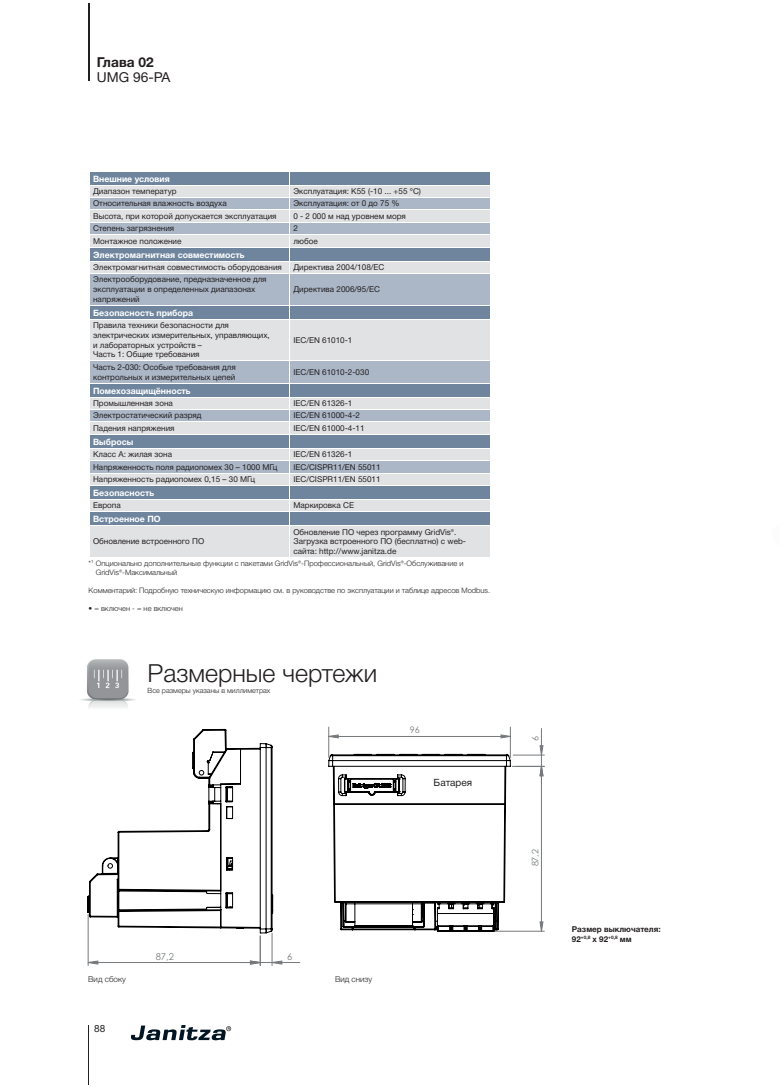
<style>
.page{position:relative;width:780px;height:1088px;background:#fff}
.page>*{position:absolute;margin:0;border:0;box-sizing:border-box;transform-origin:0 0}
.t1{font:25px "Helvetica 4 Light";color:#231f20}
.t2{font:13.75px "Helvetica 5 Normal";color:#231f20}
.t3{font:13.75px "Helvetica 7 Bold";color:#231f20}
.t4{font:10px "Helvetica 5 Normal";color:#231f20}
.t5{font:9.38px "Century Gothic";color:#777a7c}
.t6{font:9px "Century Gothic";color:#777a7c}
.t7{font:8.75px "Helvetica 7 Bold";color:#fff}
.t8{font:8.12px/9.8px "Helvetica 5 Normal";color:#231f20}
.t9{font:8.12px "Helvetica 7 Bold";color:#231f20}
.t10{font:8.12px "Helvetica 4 Light";color:#231f20}
.t11{font:7.5px/9px "Helvetica 4 Light";color:#231f20}
.t12{font:7.25px "Helvetica 4 Light";color:#231f20}
.t13{font:4.75px "Helvetica 7 Bold";color:#231f20}
.s1{font-size:8.12px}
</style>
<div class="page">
<svg style="left:131px;top:1025px;width:100px;height:15px"></svg>
<hr style="left:88px;top:1025px;width:1px;height:59px;background:#231f20">
<hr style="left:88px;top:3px;width:1px;height:78px;background:#231f20">
<div style="left:90px;top:172px;width:400px;height:13px;background:#6e859d"></div>
<svg style="left:90px;top:186px;width:400px;height:371px;background:#bfc7cf"></svg>
<svg style="left:90px;top:198px;width:400px;height:275px;background:#b6bfcb"></svg>
<svg style="left:289px;top:306px;width:1px;height:13px"></svg>
<hr style="left:89px;top:197px;width:201px;height:1px;background:#fff">
<hr style="left:89px;top:210px;width:201px;height:1px;background:#fff">
<hr style="left:289px;top:320px;width:1px;height:41px;background:#fff">
<hr style="left:89px;top:397px;width:201px;height:1px;background:#fff">
<hr style="left:290px;top:397px;width:200px;height:1px;background:#fff">
<hr style="left:89px;top:409px;width:201px;height:1px;background:#fff">
<hr style="left:290px;top:409px;width:200px;height:1px;background:#fff">
<hr style="left:89px;top:422px;width:201px;height:1px;background:#fff">
<hr style="left:290px;top:422px;width:200px;height:1px;background:#fff">
<hr style="left:89px;top:434px;width:201px;height:1px;background:#fff">
<hr style="left:290px;top:434px;width:200px;height:1px;background:#fff">
<hr style="left:89px;top:499px;width:201px;height:1px;background:#fff">
<hr style="left:290px;top:499px;width:200px;height:1px;background:#fff">
<hr style="left:89px;top:511px;width:201px;height:1px;background:#fff">
<hr style="left:290px;top:511px;width:200px;height:1px;background:#fff">
<hr style="left:89px;top:525px;width:201px;height:1px;background:#fff">
<hr style="left:290px;top:525px;width:200px;height:1px;background:#fff">
<hr style="left:290px;top:247px;width:200px;height:1px;background:#fff">
<hr style="left:290px;top:361px;width:200px;height:1px;background:#fff">
<hr style="left:89px;top:247px;width:201px;height:1px;background:#fff">
<hr style="left:289px;top:526px;width:1px;height:31px;background:#fff">
<hr style="left:89px;top:361px;width:201px;height:1px;background:#fff">
<hr style="left:89px;top:261px;width:201px;height:1px;background:#fff">
<hr style="left:290px;top:261px;width:200px;height:1px;background:#fff">
<hr style="left:89px;top:383px;width:201px;height:1px;background:#fff">
<hr style="left:290px;top:383px;width:200px;height:1px;background:#fff">
<hr style="left:89px;top:273px;width:201px;height:1px;background:#fff">
<hr style="left:290px;top:273px;width:200px;height:1px;background:#fff">
<hr style="left:289px;top:274px;width:1px;height:31px;background:#fff">
<hr style="left:89px;top:305px;width:201px;height:1px;background:#fff">
<hr style="left:290px;top:305px;width:200px;height:1px;background:#fff">
<hr style="left:89px;top:319px;width:201px;height:1px;background:#fff">
<hr style="left:290px;top:319px;width:200px;height:1px;background:#fff">
<svg style="left:289px;top:362px;width:1px;height:163px"></svg>
<hr style="left:89px;top:460px;width:201px;height:1px;background:#fff">
<hr style="left:290px;top:460px;width:200px;height:1px;background:#fff">
<hr style="left:89px;top:473px;width:201px;height:1px;background:#fff">
<hr style="left:290px;top:473px;width:200px;height:1px;background:#fff">
<hr style="left:89px;top:222px;width:201px;height:1px;background:#fff">
<hr style="left:290px;top:222px;width:200px;height:1px;background:#fff">
<hr style="left:89px;top:234px;width:201px;height:1px;background:#fff">
<hr style="left:290px;top:234px;width:200px;height:1px;background:#fff">
<hr style="left:89px;top:485px;width:201px;height:1px;background:#fff">
<hr style="left:290px;top:485px;width:200px;height:1px;background:#fff">
<hr style="left:89px;top:448px;width:201px;height:1px;background:#fff">
<hr style="left:290px;top:448px;width:200px;height:1px;background:#fff">
<hr style="left:290px;top:197px;width:200px;height:1px;background:#fff">
<hr style="left:290px;top:210px;width:200px;height:1px;background:#fff">
<svg style="left:289px;top:172px;width:1px;height:101px"></svg>
<hr style="left:272px;top:933px;width:1px;height:32px;background:#777a7c">
<hr style="left:88px;top:914px;width:1px;height:51px;background:#777a7c">
<svg style="left:87px;top:936px;width:213px;height:29px"></svg>
<svg style="left:87px;top:728px;width:186px;height:206px"></svg>
<hr style="left:328px;top:727px;width:1px;height:30px;background:#777a7c">
<hr style="left:510px;top:727px;width:1px;height:30px;background:#777a7c">
<svg style="left:328px;top:728px;width:216px;height:204px"></svg>
<img style="left:80px;top:659px;width:60px;height:80px">
<h2 class="t3" style="left:97px;top:54px;width:59px">Глава 02</h2>
<h2 class="t2" style="left:97px;top:69px;width:75px">UMG 96-PA</h2>
<p class="t7" style="left:93px;top:174px;width:78px">Внешние условия</p>
<p class="t8" style="left:93px;top:186px;width:85px">Диапазон температур</p>
<p class="t8" style="left:293px;top:186px;width:129px">Эксплуатация: K55 (-10 ... +55 °C)</p>
<p class="t8" style="left:93px;top:199px;width:135px">Относительная влажность воздуха</p>
<p class="t8" style="left:293px;top:199px;width:108px">Эксплуатация: от 0 до 75 %</p>
<p class="t8" style="left:93px;top:211px;width:185px">Высота, при которой допускается эксплуатация</p>
<p class="t8" style="left:293px;top:211px;width:114px">0 - 2 000 м над уровнем моря</p>
<p class="t8" style="left:93px;top:223px;width:83px">Степень загрязнения</p>
<p class="t8" style="left:293px;top:223px;width:6px">2</p>
<p class="t8" style="left:93px;top:236px;width:90px">Монтажное положение</p>
<p class="t8" style="left:293px;top:236px;width:26px">любое</p>
<p class="t7" style="left:93px;top:250px;width:153px">Электромагнитная совместимость</p>
<p class="t8" style="left:93px;top:262px;width:190px">Электромагнитная совместимость оборудования</p>
<p class="t8" style="left:293px;top:262px;width:92px">Директива 2004/108/EC</p>
<p class="t8" style="left:93px;top:275px;width:175px">Электрооборудование, предназначенное для эксплуатации в определенных диапазонах напряжений</p>
<p class="t8" style="left:293px;top:284px;width:88px">Директива 2006/95/EC</p>
<p class="t7" style="left:93px;top:308px;width:102px">Безопасность прибора</p>
<p class="t8" style="left:93px;top:320px;width:178px">Правила техники безопасности для электрических измерительных, управляющих, и лабораторных устройств –<br>Часть 1: Общие требования</p>
<p class="t8" style="left:293px;top:335px;width:60px">IEC/EN 61010-1</p>
<p class="t8" style="left:93px;top:362px;width:144px">Часть 2-030: Особые требования для контрольных и измерительных цепей</p>
<p class="t8" style="left:293px;top:367px;width:77px">IEC/EN 61010-2-030</p>
<p class="t7" style="left:93px;top:386px;width:99px">Помехозащищённость</p>
<p class="t8" style="left:93px;top:398px;width:81px">Промышленная зона</p>
<p class="t8" style="left:293px;top:398px;width:60px">IEC/EN 61326-1</p>
<p class="t8" style="left:93px;top:411px;width:110px">Электростатический разряд</p>
<p class="t8" style="left:293px;top:411px;width:68px">IEC/EN 61000-4-2</p>
<p class="t8" style="left:93px;top:423px;width:83px">Падения напряжения</p>
<p class="t8" style="left:293px;top:423px;width:73px">IEC/EN 61000-4-11</p>
<p class="t7" style="left:93px;top:437px;width:42px">Выбросы</p>
<p class="t8" style="left:93px;top:449px;width:81px">Класс А: жилая зона</p>
<p class="t8" style="left:293px;top:449px;width:60px">IEC/EN 61326-1</p>
<p class="t8" style="left:93px;top:462px;width:186px">Напряженность поля радиопомех 30 – 1000 МГц</p>
<p class="t8" style="left:293px;top:462px;width:89px">IEC/CISPR11/EN 55011</p>
<p class="t8" style="left:93px;top:474px;width:163px">Напряженность радиопомех 0,15 – 30 МГц</p>
<p class="t8" style="left:293px;top:474px;width:89px">IEC/CISPR11/EN 55011</p>
<p class="t7" style="left:93px;top:488px;width:62px">Безопасность</p>
<p class="t8" style="left:93px;top:501px;width:29px">Европа</p>
<p class="t8" style="left:293px;top:501px;width:62px">Маркировка CE</p>
<p class="t7" style="left:93px;top:514px;width:69px">Встроенное ПО</p>
<p class="t8" style="left:93px;top:537px;width:112px">Обновление встроенного ПО</p>
<p class="t8" style="left:293px;top:527px;width:174px">Обновление ПО через программу GridVis®.<br>Загрузка встроенного ПО (бесплатно) с web&shy;сайта: http://www.janitza.de</p>
<p class="t11" style="left:96px;top:559px;width:369px;text-indent:-7px">*<sup>1</sup> Опционально дополнительные функции с пакетами GridVis®-Профессиональный, GridVis®-Обслуживание и<br>GridVis®-Максимальный</p>
<p class="t11" style="left:89px;top:586px;width:403px">Комментарий: Подробную техническую информацию см. в руководстве по эксплуатации и таблице адресов Modbus.</p>
<p class="t11" style="left:89px;top:604px;width:96px">• = включен - = не включен</p>
<h1 class="t1" style="left:148px;top:659px;width:231px">Размерные чертежи</h1>
<p class="t12" style="left:148px;top:686px;width:124px">Все размеры указаны в миллиметрах</p>
<p class="t6" style="left:410px;top:724px;width:11px">96</p>
<p class="t4" style="left:433px;top:776px;width:40px">Батарея</p>
<p class="t5" style="left:156px;top:949px;width:20px">87,2</p>
<p class="t5" style="left:287px;top:949px;width:7px">6</p>
<p class="t10" style="left:88px;top:975px;width:39px">Вид сбоку</p>
<p class="t10" style="left:335px;top:974px;width:39px">Вид снизу</p>
<p class="t4" style="left:94px;top:1023px;width:13px">88</p>
<p class="t6" style="left:529px;top:740px;width:6px;rotate:-90deg">6</p>
<p class="t6" style="left:529px;top:866px;width:19px;rotate:-90deg">87,2</p>
<p class="t9" style="left:572px;top:925px;width:90px">Размер выключателя:</p>
<p class="t13" style="left:572px;top:935px;width:61px"><span class="s1">92</span>+0,8 <span class="s1">x 92</span>+0,8 <span class="s1">мм</span></p>
</div>
